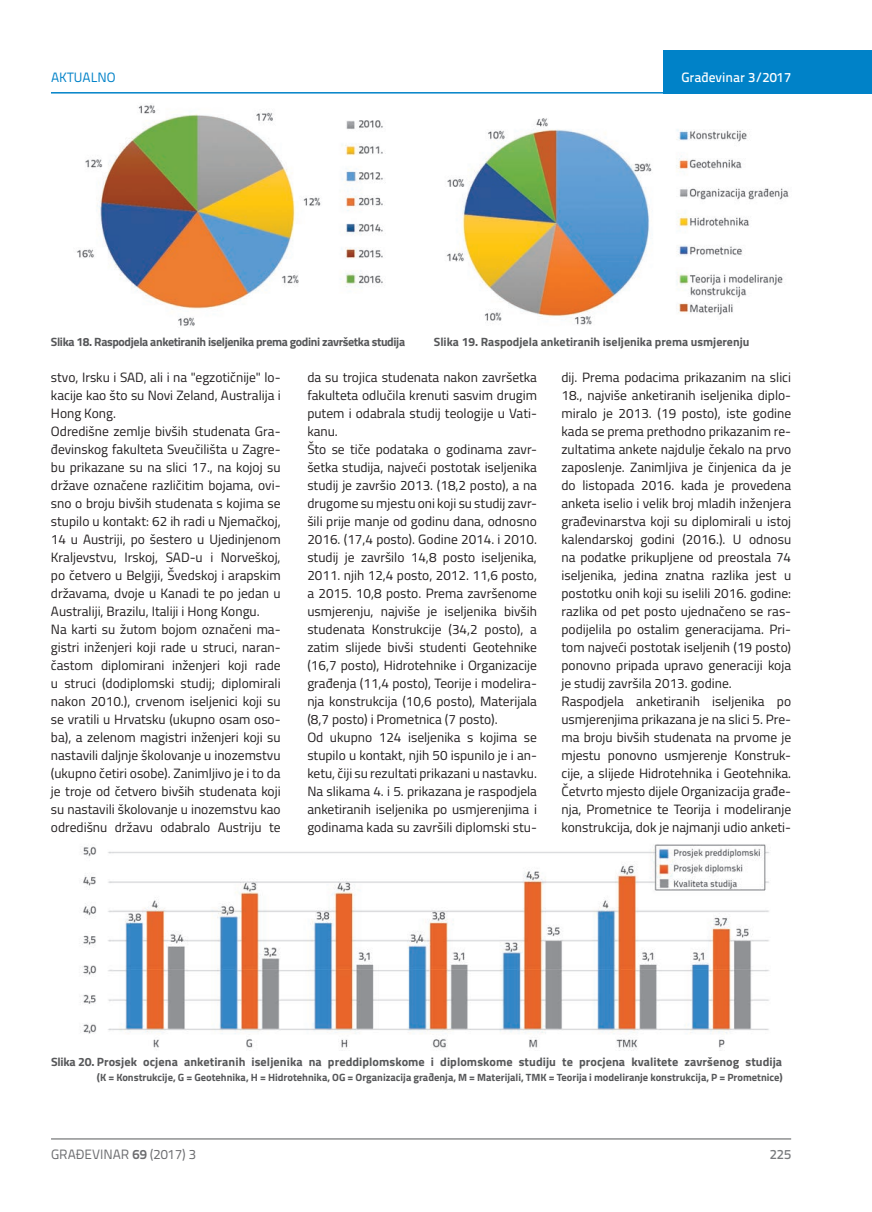
<style>
.page{position:relative;width:872px;height:1212px;background:#fff}
.page>*{position:absolute;margin:0;border:0;box-sizing:border-box;transform-origin:0 0}
.t1{font:13.5px/18px "Titillium";color:#231f20}
.t2{font:13.5px "Titillium Text 22 L";color:#6c6d70}
.t3{font:500 13.5px "Titillium Text 22 L";color:#fff}
.t4{font:13.5px "Titillium Text 22 L";color:#0082c8}
.t5{font:500 13.5px "Titillium Text 22 L";color:#787a7d}
.t6{font:700 12px "Titillium";color:#57585a}
.t7{font:700 12px "Titillium";letter-spacing:-.03em;color:#57585a}
.t8{font:700 10.5px "Titillium";color:#57585a}
.s1{font-weight:700}
</style>
<div class="page">
<hr style="left:51px;top:1139px;width:740px;height:1px;background:#57585a">
<div style="left:663px;top:50px;width:209px;height:44px;background:#0082c8"></div>
<hr style="left:51px;top:92px;width:821px;height:2px;background:#0082c8">
<img style="left:77px;top:105px;width:309px;height:221px">
<img style="left:446px;top:118px;width:343px;height:207px">
<img style="left:82px;top:844px;width:688px;height:205px">
<p class="t4" style="left:51px;top:68px;width:66px">AKTUALNO</p>
<p class="t3" style="left:681px;top:67px;width:111px">Građevinar 3/2017</p>
<p class="t7" style="left:51px;top:332px;width:356px">Slika 18. Raspodjela anketiranih iseljenika prema godini završetka studija</p>
<p class="t6" style="left:434px;top:332px;width:317px">Slika 19. Raspodjela anketiranih iseljenika prema usmjerenju</p>
<p class="t1" style="left:51px;top:367px;width:231px">stvo, Irsku i SAD, ali i na "egzotičnije" lo&shy;kacije kao što su Novi Zeland, Australija i Hong Kong.<br>Odredišne zemlje bivših studenata Gra&shy;đevinskog fakulteta Sveučilišta u Zagre&shy;bu prikazane su na slici 17., na kojoj su države označene različitim bojama, ovi&shy;sno o broju bivših studenata s kojima se stupilo u kontakt: 62 ih radi u Njemačkoj, 14 u Austriji, po šestero u Ujedinjenom Kraljevstvu, Irskoj, SAD-u i Norveškoj, po četvero u Belgiji, Švedskoj i arapskim državama, dvoje u Kanadi te po jedan u Australiji, Brazilu, Italiji i Hong Kongu.<br>Na karti su žutom bojom označeni ma&shy;gistri inženjeri koji rade u struci, naran&shy;častom diplomirani inženjeri koji rade u struci (dodiplomski studij; diplomirali nakon 2010.), crvenom iseljenici koji su se vratili u Hrvatsku (ukupno osam oso&shy;ba), a zelenom magistri inženjeri koji su nastavili daljnje školovanje u inozemstvu (ukupno četiri osobe). Zanimljivo je i to da je troje od četvero bivših studenata koji su nastavili školovanje u inozemstvu kao odredišnu državu odabralo Austriju te</p>
<p class="t1" style="left:307px;top:367px;width:231px">da su trojica studenata nakon završetka fakulteta odlučila krenuti sasvim drugim putem i odabrala studij teologije u Vati&shy;kanu.<br>Što se tiče podataka o godinama zavr&shy;šetka studija, najveći postotak iseljenika studij je završio 2013. (18,2 posto), a na drugome su mjestu oni koji su studij zavr&shy;šili prije manje od godinu dana, odnosno 2016. (17,4 posto). Godine 2014. i 2010. studij je završilo 14,8 posto iseljenika, 2011. njih 12,4 posto, 2012. 11,6 posto, a 2015. 10,8 posto. Prema završenome usmjerenju, najviše je iseljenika bivših studenata Konstrukcije (34,2 posto), a zatim slijede bivši studenti Geotehnike (16,7 posto), Hidrotehnike i Organizacije građenja (11,4 posto), Teorije i modelira&shy;nja konstrukcija (10,6 posto), Materijala (8,7 posto) i Prometnica (7 posto).<br>Od ukupno 124 iseljenika s kojima se stupilo u kontakt, njih 50 ispunilo je i an&shy;ketu, čiji su rezultati prikazani u nastavku.<br>Na slikama 4. i 5. prikazana je raspodjela anketiranih iseljenika po usmjerenjima i godinama kada su završili diplomski stu-</p>
<p class="t1" style="left:561px;top:367px;width:231px">dij. Prema podacima prikazanim na slici 18., najviše anketiranih iseljenika diplo&shy;miralo je 2013. (19 posto), iste godine kada se prema prethodno prikazanim re&shy;zultatima ankete najdulje čekalo na prvo zaposlenje. Zanimljiva je činjenica da je do listopada 2016. kada je provedena anketa iselio i velik broj mladih inženjera građevinarstva koji su diplomirali u istoj kalendarskoj godini (2016.). U odnosu na podatke prikupljene od preostala 74 iseljenika, jedina znatna razlika jest u postotku onih koji su iselili 2016. godine: razlika od pet posto ujednačeno se ras&shy;podijelila po ostalim generacijama. Pri&shy;tom najveći postotak iseljenih (19 posto) ponovno pripada upravo generaciji koja je studij završila 2013. godine.<br>Raspodjela anketiranih iseljenika po usmjerenjima prikazana je na slici 5. Pre&shy;ma broju bivših studenata na prvome je mjestu ponovno usmjerenje Konstruk&shy;cije, a slijede Hidrotehnika i Geotehnika.<br>Četvrto mjesto dijele Organizacija građe&shy;nja, Prometnice te Teorija i modeliranje konstrukcija, dok je najmanji udio anketi-</p>
<p class="t6" style="left:51px;top:1053px;width:732px">Slika 20. Prosjek ocjena anketiranih iseljenika na preddiplomskome i diplomskome studiju te procjena kvalitete završenog studija</p>
<p class="t8" style="left:97px;top:1069px;width:687px">(K = Konstrukcije, G = Geotehnika, H = Hidrotehnika, OG = Organizacija građenja, M = Materijali, TMK = Teorija i modeliranje konstrukcija, P = Prometnice)</p>
<p class="t2" style="left:51px;top:1144px;width:146px">GRAĐEVINAR <span class="s1">69</span> (2017) 3</p>
<p class="t5" style="left:769px;top:1144px;width:23px">225</p>
</div>
